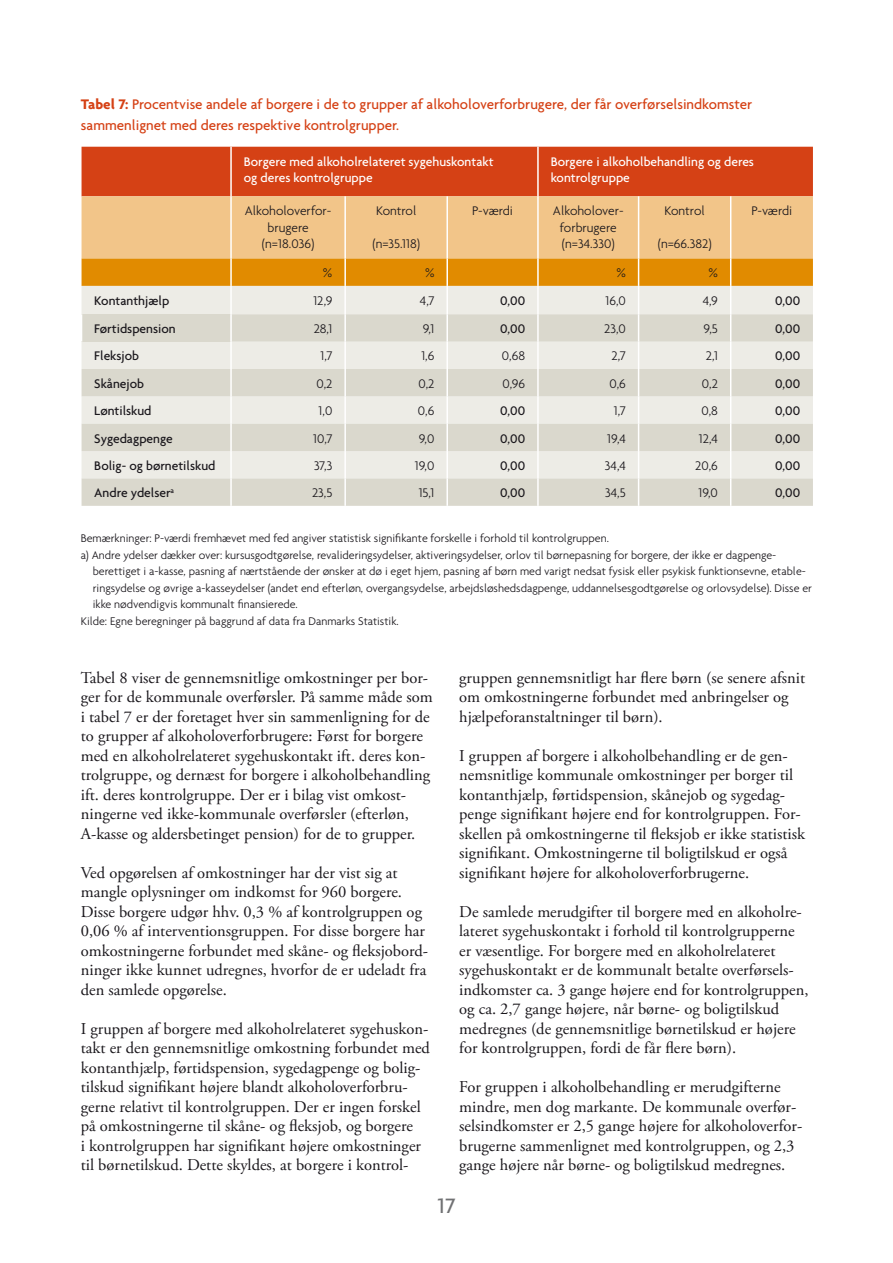
<style>
.page{position:relative;width:893px;height:1263px;background:#fff}
.page>*{position:absolute;margin:0;border:0;box-sizing:border-box;transform-origin:0 0}
.t1{font:500 22.5px "Agenda";color:#707173}
.Brødtext{font:16.5px/19.5px "Adobe Garamond Pro";color:#1a171c}
.Figurtitel{font:500 15px/21px "Agenda";color:#d54115}
.Tabeltekst{font:300 13.5px/16.5px "Agenda";color:#1a171c;text-align:center}
.Tabeltekst-2{font:500 13.5px "Agenda";color:#1a171c}
.Tabeltekst-3{font:500 13.5px/16.5px "Agenda";color:#fff}
.Fodnote{font:300 12px/16.5px "Agenda";color:#1a171c}
.s1{font-weight:700}
</style>
<div class="page">
<div style="left:82px;top:147px;width:731px;height:49px;background:#d54115"></div>
<div style="left:82px;top:196px;width:731px;height:63px;background:#f2c589"></div>
<hr style="left:230px;top:147px;width:2px;height:49px;background:#fff">
<hr style="left:537px;top:147px;width:2px;height:49px;background:#fff">
<hr style="left:230px;top:196px;width:2px;height:63px;background:#fff">
<hr style="left:344px;top:196px;width:2px;height:63px;background:#fff">
<hr style="left:446px;top:196px;width:2px;height:63px;background:#fff">
<hr style="left:537px;top:196px;width:2px;height:63px;background:#fff">
<hr style="left:638px;top:196px;width:1px;height:63px;background:#fff">
<hr style="left:730px;top:196px;width:1px;height:63px;background:#fff">
<svg style="left:81px;top:259px;width:732px;height:247px;background:#e3d9c3"></svg>
<hr style="left:230px;top:314px;width:2px;height:28px;background:#fff">
<p class="Figurtitel" style="left:81px;top:94px;width:673px"><span class="s1">Tabel 7:</span> Procentvise andele af borgere i de to grupper af alkoholoverforbrugere, der får overførselsindkomster sammenlignet med deres respektive kontrolgrupper.</p>
<p class="Tabeltekst-3" style="left:244px;top:153px;width:251px">Borgere med alkoholrelateret sygehuskontakt og deres kontrolgruppe</p>
<p class="Tabeltekst-3" style="left:551px;top:153px;width:205px">Borgere i alkoholbehandling og deres kontrolgruppe</p>
<p class="Tabeltekst" style="left:245px;top:202px;width:88px">Alkoholoverfor&shy;brugere</p>
<p class="Tabeltekst" style="left:262px;top:235px;width:54px">(n=18.036)</p>
<p class="Tabeltekst" style="left:376px;top:202px;width:42px">Kontrol</p>
<p class="Tabeltekst" style="left:372px;top:235px;width:49px">(n=35.118)</p>
<p class="Tabeltekst" style="left:472px;top:202px;width:42px">P-værdi</p>
<p class="Tabeltekst" style="left:553px;top:202px;width:72px">Alkoholover&shy;forbrugere</p>
<p class="Tabeltekst" style="left:562px;top:235px;width:54px">(n=34.330)</p>
<p class="Tabeltekst" style="left:664px;top:202px;width:42px">Kontrol</p>
<p class="Tabeltekst" style="left:658px;top:235px;width:55px">(n=66.382)</p>
<p class="Tabeltekst" style="left:751px;top:202px;width:42px">P-værdi</p>
<p class="Tabeltekst" style="left:323px;top:265px;width:11px">%</p>
<p class="Tabeltekst" style="left:425px;top:265px;width:11px">%</p>
<p class="Tabeltekst" style="left:616px;top:265px;width:11px">%</p>
<p class="Tabeltekst" style="left:708px;top:265px;width:11px">%</p>
<p class="Tabeltekst-2" style="left:94px;top:292px;width:77px">Kontanthjælp</p>
<p class="Tabeltekst" style="left:313px;top:292px;width:21px">12,9</p>
<p class="Tabeltekst" style="left:420px;top:292px;width:16px">4,7</p>
<p class="Tabeltekst-2" style="left:500px;top:292px;width:27px">0,00</p>
<p class="Tabeltekst" style="left:605px;top:292px;width:22px">16,0</p>
<p class="Tabeltekst" style="left:703px;top:292px;width:17px">4,9</p>
<p class="Tabeltekst-2" style="left:775px;top:292px;width:27px">0,00</p>
<p class="Tabeltekst-2" style="left:94px;top:320px;width:83px">Førtidspension</p>
<p class="Tabeltekst" style="left:314px;top:320px;width:20px">28,1</p>
<p class="Tabeltekst" style="left:423px;top:320px;width:13px">9,1</p>
<p class="Tabeltekst-2" style="left:500px;top:320px;width:27px">0,00</p>
<p class="Tabeltekst" style="left:604px;top:320px;width:23px">23,0</p>
<p class="Tabeltekst" style="left:704px;top:320px;width:16px">9,5</p>
<p class="Tabeltekst-2" style="left:775px;top:320px;width:27px">0,00</p>
<p class="Tabeltekst-2" style="left:94px;top:348px;width:46px">Fleksjob</p>
<p class="Tabeltekst" style="left:320px;top:348px;width:13px">1,7</p>
<p class="Tabeltekst" style="left:421px;top:348px;width:15px">1,6</p>
<p class="Tabeltekst" style="left:502px;top:348px;width:25px">0,68</p>
<p class="Tabeltekst" style="left:611px;top:348px;width:16px">2,7</p>
<p class="Tabeltekst" style="left:706px;top:348px;width:14px">2,1</p>
<p class="Tabeltekst-2" style="left:775px;top:348px;width:27px">0,00</p>
<p class="Tabeltekst-2" style="left:94px;top:375px;width:51px">Skånejob</p>
<p class="Tabeltekst" style="left:316px;top:375px;width:18px">0,2</p>
<p class="Tabeltekst" style="left:418px;top:375px;width:18px">0,2</p>
<p class="Tabeltekst" style="left:503px;top:375px;width:24px">0,96</p>
<p class="Tabeltekst" style="left:609px;top:375px;width:18px">0,6</p>
<p class="Tabeltekst" style="left:702px;top:375px;width:18px">0,2</p>
<p class="Tabeltekst-2" style="left:775px;top:375px;width:27px">0,00</p>
<p class="Tabeltekst-2" style="left:94px;top:403px;width:59px">Løntilskud</p>
<p class="Tabeltekst" style="left:319px;top:402px;width:15px">1,0</p>
<p class="Tabeltekst" style="left:418px;top:402px;width:18px">0,6</p>
<p class="Tabeltekst-2" style="left:500px;top:403px;width:27px">0,00</p>
<p class="Tabeltekst" style="left:614px;top:402px;width:13px">1,7</p>
<p class="Tabeltekst" style="left:701px;top:402px;width:18px">0,8</p>
<p class="Tabeltekst-2" style="left:775px;top:403px;width:27px">0,00</p>
<p class="Tabeltekst-2" style="left:94px;top:430px;width:80px">Sygedagpenge</p>
<p class="Tabeltekst" style="left:313px;top:430px;width:21px">10,7</p>
<p class="Tabeltekst" style="left:419px;top:430px;width:17px">9,0</p>
<p class="Tabeltekst-2" style="left:500px;top:430px;width:27px">0,00</p>
<p class="Tabeltekst" style="left:607px;top:430px;width:20px">19,4</p>
<p class="Tabeltekst" style="left:699px;top:430px;width:21px">12,4</p>
<p class="Tabeltekst-2" style="left:775px;top:430px;width:27px">0,00</p>
<p class="Tabeltekst-2" style="left:94px;top:457px;width:123px">Bolig- og børnetilskud</p>
<p class="Tabeltekst" style="left:314px;top:457px;width:20px">37,3</p>
<p class="Tabeltekst" style="left:415px;top:457px;width:21px">19,0</p>
<p class="Tabeltekst-2" style="left:500px;top:457px;width:27px">0,00</p>
<p class="Tabeltekst" style="left:605px;top:457px;width:22px">34,4</p>
<p class="Tabeltekst" style="left:695px;top:457px;width:24px">20,6</p>
<p class="Tabeltekst-2" style="left:775px;top:457px;width:27px">0,00</p>
<p class="Tabeltekst-2" style="left:94px;top:485px;width:81px">Andre ydelser<sup>a</sup></p>
<p class="Tabeltekst" style="left:312px;top:484px;width:22px">23,5</p>
<p class="Tabeltekst" style="left:419px;top:484px;width:17px">15,1</p>
<p class="Tabeltekst-2" style="left:500px;top:485px;width:27px">0,00</p>
<p class="Tabeltekst" style="left:605px;top:484px;width:22px">34,5</p>
<p class="Tabeltekst" style="left:698px;top:484px;width:21px">19,0</p>
<p class="Tabeltekst-2" style="left:775px;top:485px;width:27px">0,00</p>
<p class="Fodnote" style="left:81px;top:530px;width:530px">Bemærkninger: P-værdi fremhævet med fed angiver statistisk signifikante forskelle i forhold til kontrolgruppen.</p>
<p class="Fodnote" style="left:93px;top:546px;width:721px;text-indent:-12px">a) Andre ydelser dækker over: kursusgodtgørelse, revalideringsydelser, aktiveringsydelser, orlov til børnepasning for borgere, der ikke er dagpenge&shy;berettiget i a-kasse, pasning af nærtstående der ønsker at dø i eget hjem, pasning af børn med varigt nedsat fysisk eller psykisk funktionsevne, etable&shy;ringsydelse og øvrige a-kasseydelser (andet end efterløn, overgangsydelse, arbejdsløshedsdagpenge, uddannelsesgodtgørelse og orlovsydelse). Disse er ikke nødvendigvis kommunalt finansierede.</p>
<p class="Fodnote" style="left:81px;top:612px;width:320px">Kilde: Egne beregninger på baggrund af data fra Danmarks Statistik.</p>
<p class="Brødtext" style="left:81px;top:668px;width:354px">Tabel 8 viser de gennemsnitlige omkostninger per bor&shy;ger for de kommunale overførsler. På samme måde som i tabel 7 er der foretaget hver sin sammenligning for de to grupper af alkoholoverforbrugere: Først for borgere med en alkoholrelateret sygehuskontakt ift. deres kon&shy;trolgruppe, og dernæst for borgere i alkoholbehandling ift. deres kontrolgruppe. Der er i bilag vist omkost&shy;ningerne ved ikke-kommunale overførsler (efterløn, A-kasse og aldersbetinget pension) for de to grupper.</p>
<p class="Brødtext" style="left:81px;top:863px;width:349px">Ved opgørelsen af omkostninger har der vist sig at mangle oplysninger om indkomst for 960 borgere.<br>Disse borgere udgør hhv. 0,3 % af kontrolgruppen og 0,06 % af interventionsgruppen. For disse borgere har omkostningerne forbundet med skåne- og fleksjobord&shy;ninger ikke kunnet udregnes, hvorfor de er udeladt fra den samlede opgørelse.</p>
<p class="Brødtext" style="left:81px;top:1019px;width:351px">I gruppen af borgere med alkoholrelateret sygehuskon&shy;takt er den gennemsnitlige omkostning forbundet med kontanthjælp, førtidspension, sygedagpenge og bolig&shy;tilskud signifikant højere blandt alkoholoverforbru&shy;gerne relativt til kontrolgruppen. Der er ingen forskel på omkostningerne til skåne- og fleksjob, og borgere<br>i kontrolgruppen har signifikant højere omkostninger til børnetilskud. Dette skyldes, at borgere i kontrol-</p>
<p class="Brødtext" style="left:459px;top:668px;width:347px">gruppen gennemsnitligt har flere børn (se senere afsnit om omkostningerne forbundet med anbringelser og hjælpeforanstaltninger til børn).</p>
<p class="Brødtext" style="left:459px;top:746px;width:347px">I gruppen af borgere i alkoholbehandling er de gen&shy;nemsnitlige kommunale omkostninger per borger til kontanthjælp, førtidspension, skånejob og sygedag&shy;penge signifikant højere end for kontrolgruppen. For&shy;skellen på omkostningerne til fleksjob er ikke statistisk signifikant. Omkostningerne til boligtilskud er også signifikant højere for alkoholoverforbrugerne.</p>
<p class="Brødtext" style="left:459px;top:902px;width:351px">De samlede merudgifter til borgere med en alkoholre&shy;lateret sygehuskontakt i forhold til kontrolgrupperne er væsentlige. For borgere med en alkoholrelateret sygehuskontakt er de kommunalt betalte overførsels&shy;indkomster ca. 3 gange højere end for kontrolgruppen, og ca. 2,7 gange højere, når børne- og boligtilskud medregnes (de gennemsnitlige børnetilskud er højere for kontrolgruppen, fordi de får flere børn).</p>
<p class="Brødtext" style="left:459px;top:1078px;width:345px">For gruppen i alkoholbehandling er merudgifterne mindre, men dog markante. De kommunale overfør&shy;selsindkomster er 2,5 gange højere for alkoholoverfor&shy;brugerne sammenlignet med kontrolgruppen, og 2,3 gange højere når børne- og boligtilskud medregnes.</p>
<h1 class="t1" style="left:438px;top:1192px;width:19px">17</h1>
</div>
